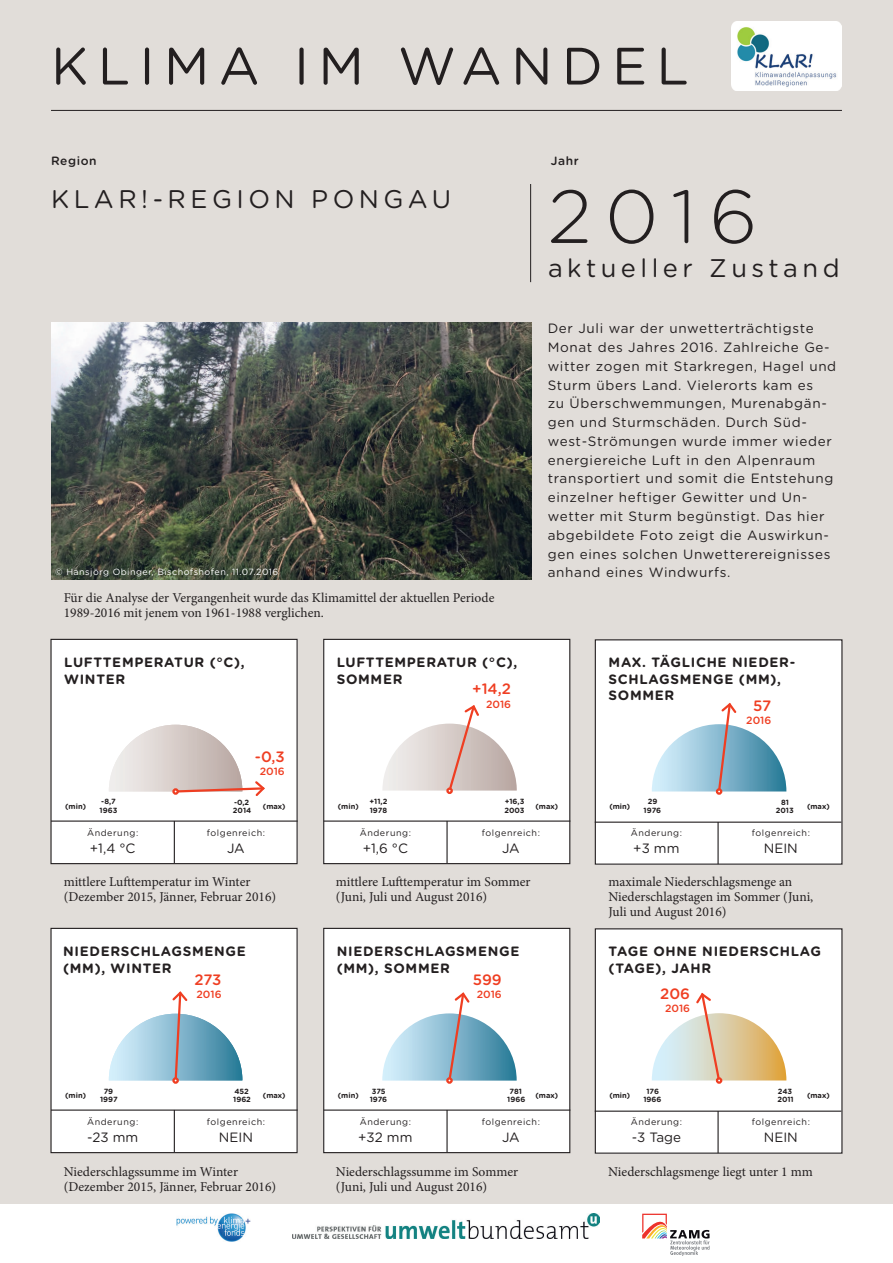
<style>
.page{position:relative;width:893px;height:1263px;background:#fff}
.page>*{position:absolute;margin:0;border:0;box-sizing:border-box;transform-origin:0 0}
.t1{font:300 75px "Gotham Rounded";color:#231f20}
.t2{font:52.5px "Gotham Rounded";letter-spacing:.175em;color:#231f20}
.t3{font:25.5px "Gotham Rounded";letter-spacing:.175em;color:#231f20}
.t4{font:500 15px "Gotham Rounded";letter-spacing:-.005em;color:#ef3e22}
.t5{font:13.5px/18.8px "Gotham Rounded";letter-spacing:.05em;color:#231f20}
.t6{font:13.5px/15px "Minion Pro";color:#231f20}
.t7{font:700 13.5px/16.5px "Gotham Rounded";letter-spacing:.05em;color:#231f20}
.t8{font:500 12px "Gotham Rounded";letter-spacing:.05em;color:#231f20}
.t9{font:500 10.5px "Gotham Rounded";color:#ef3e22}
.t10{font:9px "Gotham Rounded";letter-spacing:.06em;color:#231f20}
.t11{font:9px "Gotham Rounded";letter-spacing:.05em;color:#fff}
.t12{font:700 7.5px/8.4px "Gotham Rounded";color:#231f20}
</style>
<div class="page">
<div style="left:0;top:0;width:893px;height:1203px;background:#e1ddd9"></div>
<hr style="left:51px;top:110px;width:791px;height:1px;background:#231f20">
<hr style="left:530px;top:184px;width:1px;height:98px;background:#231f20">
<img style="left:731px;top:22px;width:111px;height:68px">
<img style="left:177px;top:1214px;width:73px;height:28px">
<img style="left:293px;top:1214px;width:307px;height:24px">
<svg style="left:642px;top:1214px;width:67px;height:42px"></svg>
<div style="left:51px;top:639px;width:246px;height:225px;background:#fff"></div>
<div style="left:50px;top:639px;width:248px;height:225px;border:1px solid #231f20"></div>
<div style="left:51px;top:928px;width:246px;height:224px;background:#fff"></div>
<div style="left:50px;top:928px;width:248px;height:225px;border:1px solid #231f20"></div>
<div style="left:595px;top:640px;width:247px;height:224px;background:#fff"></div>
<div style="left:595px;top:639px;width:247px;height:226px;border:1px solid #231f20"></div>
<div style="left:595px;top:929px;width:247px;height:224px;background:#fff"></div>
<div style="left:595px;top:928px;width:247px;height:226px;border:1px solid #231f20"></div>
<div style="left:324px;top:639px;width:246px;height:225px;background:#fff"></div>
<div style="left:323px;top:639px;width:247px;height:225px;border:1px solid #231f20"></div>
<div style="left:324px;top:928px;width:246px;height:224px;background:#fff"></div>
<div style="left:323px;top:928px;width:247px;height:225px;border:1px solid #231f20"></div>
<hr style="left:51px;top:820px;width:247px;height:2px;background:#231f20">
<hr style="left:51px;top:1109px;width:247px;height:2px;background:#231f20">
<hr style="left:174px;top:821px;width:1px;height:42px;background:#231f20">
<hr style="left:174px;top:1110px;width:1px;height:42px;background:#231f20">
<hr style="left:324px;top:820px;width:246px;height:2px;background:#231f20">
<hr style="left:324px;top:1109px;width:246px;height:2px;background:#231f20">
<hr style="left:446px;top:821px;width:2px;height:42px;background:#231f20">
<hr style="left:446px;top:1110px;width:2px;height:42px;background:#231f20">
<hr style="left:595px;top:821px;width:246px;height:2px;background:#231f20">
<hr style="left:595px;top:1110px;width:246px;height:2px;background:#231f20">
<hr style="left:717px;top:822px;width:2px;height:42px;background:#231f20">
<hr style="left:717px;top:1111px;width:2px;height:42px;background:#231f20">
<img style="left:51px;top:323px;width:480px;height:256px">
<svg style="left:109px;top:725px;width:156px;height:71px"></svg>
<div style="left:172px;top:788px;width:7px;height:7px;border:2px solid #ef3e22;border-radius:50%"></div>
<svg style="left:109px;top:991px;width:133px;height:92px"></svg>
<div style="left:172px;top:1077px;width:7px;height:7px;border:2px solid #ef3e22;border-radius:50%"></div>
<svg style="left:382px;top:705px;width:135px;height:88px"></svg>
<div style="left:446px;top:787px;width:7px;height:7px;border:2px solid #ef3e22;border-radius:50%"></div>
<svg style="left:382px;top:992px;width:135px;height:91px"></svg>
<div style="left:446px;top:1077px;width:7px;height:7px;border:2px solid #ef3e22;border-radius:50%"></div>
<svg style="left:652px;top:703px;width:134px;height:91px"></svg>
<div style="left:716px;top:788px;width:6px;height:7px;border:2px solid #ef3e22;border-radius:50%"></div>
<svg style="left:652px;top:993px;width:134px;height:90px"></svg>
<div style="left:716px;top:1077px;width:6px;height:7px;border:2px solid #ef3e22;border-radius:50%"></div>
<h2 class="t2" style="left:51px;top:30px;width:639px">KLIMA IM WANDEL</h2>
<p class="t8" style="left:51px;top:152px;width:47px">Region</p>
<p class="t8" style="left:551px;top:152px;width:29px">Jahr</p>
<h3 class="t3" style="left:51px;top:181px;width:402px">KLAR!-REGION PONGAU</h3>
<h1 class="t1" style="left:548px;top:166px;width:211px">2016</h1>
<h3 class="t3" style="left:548px;top:250px;width:293px">aktueller Zustand</h3>
<p class="t5" style="left:548px;top:319px;width:290px">Der Juli war der unwetterträchtigste Monat des Jahres 2016. Zahlreiche Ge&shy;witter zogen mit Starkregen, Hagel und Sturm übers Land. Vielerorts kam es<br>zu Überschwemmungen, Murenabgän&shy;gen und Sturmschäden. Durch Süd&shy;west-Strömungen wurde immer wieder energiereiche Luft in den Alpenraum transportiert und somit die Entstehung einzelner heftiger Gewitter und Un&shy;wetter mit Sturm begünstigt. Das hier abgebildete Foto zeigt die Auswirkun&shy;gen eines solchen Unwetterereignisses</p>
<p class="t11" style="left:55px;top:566px;width:225px">© Hansjörg Obinger, Bischofshofen, 11.07.2016</p>
<p class="t5" style="left:548px;top:562px;width:184px">anhand eines Windwurfs.</p>
<p class="t6" style="left:64px;top:590px;width:432px">Für die Analyse der Vergangenheit wurde das Klimamittel der aktuellen Periode<br>1989-2016 mit jenem von 1961-1988 verglichen.</p>
<p class="t7" style="left:64px;top:654px;width:182px">LUFTTEMPERATUR (°C),<br>WINTER</p>
<p class="t7" style="left:337px;top:654px;width:182px">LUFTTEMPERATUR (°C),<br>SOMMER</p>
<p class="t4" style="left:472px;top:678px;width:40px">+14,2</p>
<p class="t9" style="left:486px;top:697px;width:27px">2016</p>
<p class="t7" style="left:609px;top:653px;width:188px">MAX. TÄGLICHE NIEDER-<br>SCHLAGSMENGE (MM),<br>SOMMER</p>
<p class="t4" style="left:753px;top:694px;width:20px">57</p>
<p class="t9" style="left:746px;top:713px;width:27px">2016</p>
<p class="t4" style="left:255px;top:745px;width:31px">-0,3</p>
<p class="t9" style="left:260px;top:764px;width:27px">2016</p>
<p class="t12" style="left:65px;top:802px;width:22px">(min)</p>
<p class="t12" style="left:101px;top:796px;width:16px">-8,7</p>
<p class="t12" style="left:100px;top:806px;width:19px">1963</p>
<p class="t12" style="left:234px;top:797px;width:17px">-0,2</p>
<p class="t12" style="left:233px;top:806px;width:20px">2014</p>
<p class="t12" style="left:263px;top:802px;width:24px">(max)</p>
<p class="t12" style="left:338px;top:802px;width:22px">(min)</p>
<p class="t12" style="left:369px;top:796px;width:19px">+11,2</p>
<p class="t12" style="left:505px;top:796px;width:21px">+16,3</p>
<p class="t12" style="left:370px;top:806px;width:19px">1978</p>
<p class="t12" style="left:504px;top:806px;width:22px">2003</p>
<p class="t12" style="left:536px;top:802px;width:24px">(max)</p>
<p class="t12" style="left:609px;top:802px;width:22px">(min)</p>
<p class="t12" style="left:648px;top:796px;width:11px">29</p>
<p class="t12" style="left:781px;top:797px;width:9px">81</p>
<p class="t12" style="left:644px;top:806px;width:19px">1976</p>
<p class="t12" style="left:776px;top:806px;width:19px">2013</p>
<p class="t12" style="left:807px;top:802px;width:24px">(max)</p>
<p class="t10" style="left:87px;top:827px;width:53px">Änderung:</p>
<p class="t5" style="left:90px;top:838px;width:47px">+1,4 °C</p>
<p class="t10" style="left:207px;top:827px;width:60px">folgenreich:</p>
<p class="t5" style="left:227px;top:838px;width:19px">JA</p>
<p class="t10" style="left:360px;top:827px;width:53px">Änderung:</p>
<p class="t5" style="left:363px;top:838px;width:47px">+1,6 °C</p>
<p class="t10" style="left:482px;top:827px;width:60px">folgenreich:</p>
<p class="t5" style="left:502px;top:838px;width:19px">JA</p>
<p class="t10" style="left:631px;top:827px;width:53px">Änderung:</p>
<p class="t5" style="left:633px;top:838px;width:48px">+3 mm</p>
<p class="t10" style="left:752px;top:827px;width:60px">folgenreich:</p>
<p class="t5" style="left:764px;top:838px;width:36px">NEIN</p>
<p class="t6" style="left:64px;top:874px;width:214px">mittlere Lufttemperatur im Winter (Dezember 2015, Jänner, Februar 2016)</p>
<p class="t6" style="left:336px;top:874px;width:196px">mittlere Lufttemperatur im Sommer (Juni, Juli und August 2016)</p>
<p class="t6" style="left:608px;top:874px;width:206px">maximale Niederschlagsmenge an<br>Niederschlagstagen im Sommer (Juni,<br>Juli und August 2016)</p>
<p class="t7" style="left:63px;top:942px;width:184px">NIEDERSCHLAGSMENGE (MM), WINTER</p>
<p class="t7" style="left:337px;top:942px;width:184px">NIEDERSCHLAGSMENGE (MM), SOMMER</p>
<p class="t4" style="left:194px;top:969px;width:29px">273</p>
<p class="t4" style="left:473px;top:968px;width:30px">599</p>
<p class="t7" style="left:609px;top:942px;width:214px">TAGE OHNE NIEDERSCHLAG (TAGE), JAHR</p>
<p class="t9" style="left:197px;top:987px;width:27px">2016</p>
<p class="t9" style="left:477px;top:987px;width:27px">2016</p>
<p class="t4" style="left:660px;top:982px;width:31px">206</p>
<p class="t9" style="left:665px;top:1001px;width:27px">2016</p>
<p class="t12" style="left:65px;top:1091px;width:22px">(min)</p>
<p class="t12" style="left:104px;top:1086px;width:11px">79</p>
<p class="t12" style="left:100px;top:1095px;width:19px">1997</p>
<p class="t12" style="left:234px;top:1086px;width:16px">452</p>
<p class="t12" style="left:510px;top:1086px;width:14px">781</p>
<p class="t12" style="left:370px;top:1086px;width:19px">375<br>1976</p>
<p class="t12" style="left:338px;top:1091px;width:22px">(min)</p>
<p class="t12" style="left:263px;top:1091px;width:24px">(max)</p>
<p class="t12" style="left:233px;top:1095px;width:19px">1962</p>
<p class="t12" style="left:507px;top:1095px;width:20px">1966</p>
<p class="t12" style="left:536px;top:1091px;width:24px">(max)</p>
<p class="t12" style="left:609px;top:1091px;width:22px">(min)</p>
<p class="t12" style="left:646px;top:1086px;width:14px">176</p>
<p class="t12" style="left:778px;top:1086px;width:16px">243</p>
<p class="t12" style="left:643px;top:1095px;width:20px">1966</p>
<p class="t12" style="left:777px;top:1095px;width:18px">2011</p>
<p class="t12" style="left:807px;top:1091px;width:24px">(max)</p>
<p class="t10" style="left:87px;top:1116px;width:53px">Änderung:</p>
<p class="t10" style="left:207px;top:1116px;width:60px">folgenreich:</p>
<p class="t10" style="left:360px;top:1116px;width:53px">Änderung:</p>
<p class="t10" style="left:482px;top:1116px;width:60px">folgenreich:</p>
<p class="t10" style="left:631px;top:1116px;width:53px">Änderung:</p>
<p class="t10" style="left:752px;top:1116px;width:60px">folgenreich:</p>
<p class="t5" style="left:87px;top:1127px;width:53px">-23 mm</p>
<p class="t5" style="left:219px;top:1127px;width:36px">NEIN</p>
<p class="t5" style="left:358px;top:1127px;width:56px">+32 mm</p>
<p class="t5" style="left:502px;top:1127px;width:19px">JA</p>
<p class="t5" style="left:632px;top:1127px;width:51px">-3 Tage</p>
<p class="t5" style="left:764px;top:1127px;width:36px">NEIN</p>
<p class="t6" style="left:64px;top:1164px;width:214px">Niederschlagssumme im Winter (Dezember 2015, Jänner, Februar 2016)</p>
<p class="t6" style="left:336px;top:1164px;width:184px">Niederschlagssumme im Sommer (Juni, Juli und August 2016)</p>
<p class="t6" style="left:608px;top:1164px;width:206px">Niederschlagsmenge liegt unter 1 mm</p>
</div>
